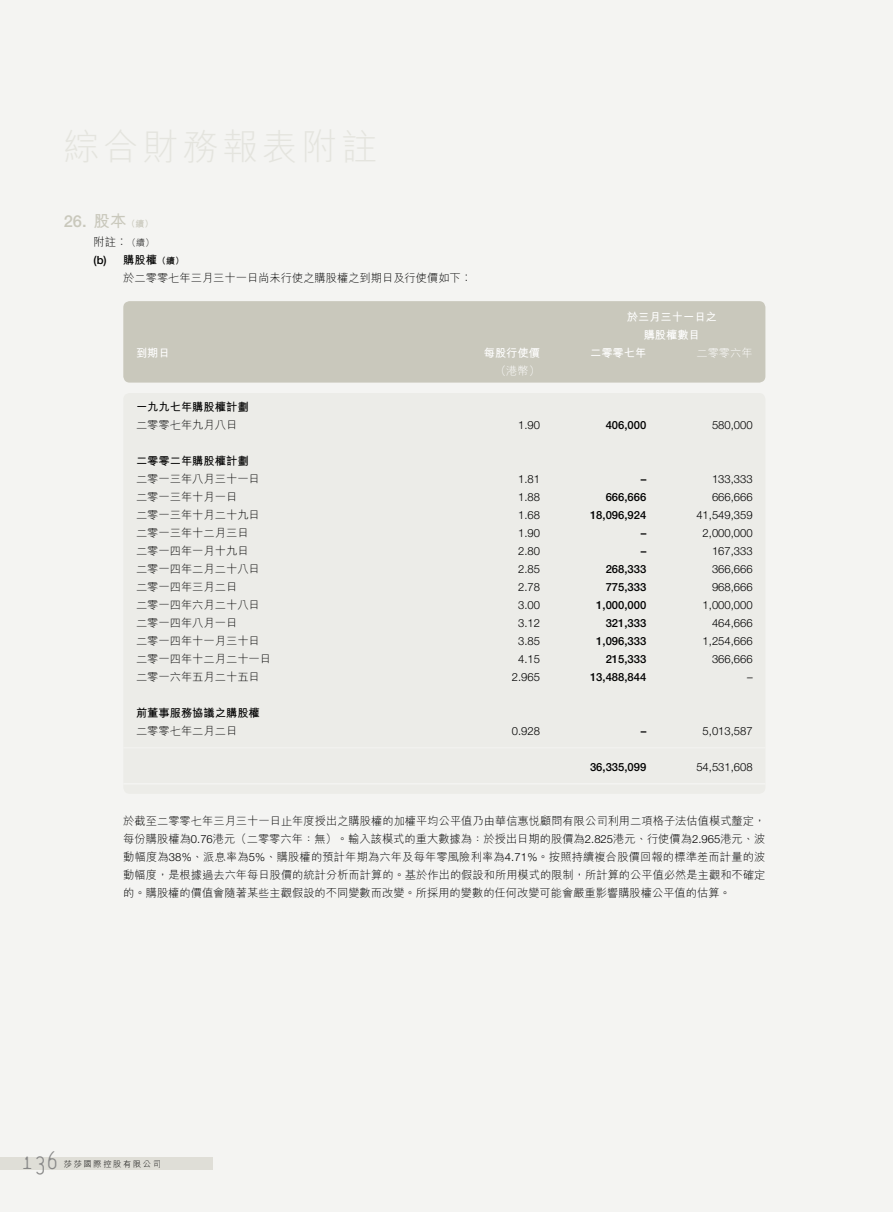
<style>
.page{position:relative;width:893px;height:1212px;background:#f4f4f2}
.page>*{position:absolute;margin:0;border:0;box-sizing:border-box;transform-origin:0 0}
.t1{font:100 27px "Platelet";color:#898989}
.t2{font:500 16.5px "Helvetica Neue";color:#c9c8bc}
.t3{font:300 11.25px/18px "M Hei HK";color:#000;text-align:justify}
.t4{font:300 11.25px "Helvetica Neue";color:#000}
.t5{font:500 11.25px "Helvetica Neue";color:#000}
.t6{font:700 11.25px "M Hei HK";color:#000}
.t7{font:700 11.25px/18px "M Hei HK";color:#fff;text-align:center}
.t8{font:300 11.25px "M Hei HK";color:#fff}
.t9{font:300 8.25px "M Hei HK";letter-spacing:.2em;color:#000}
.s1{font-family:"M Hei HK";font-weight:700}
.s2{font-family:"M Hei HK";font-weight:700;font-size:9px}
.s3{font-size:9px}
.s4{font-family:"Helvetica Neue"}
</style>
<div class="page">
<div style="left:0;top:1157px;width:213px;height:12px;background:#dfded7"></div>
<div style="left:123px;top:393px;width:642px;height:401px;background:#ecece8;border-radius:6px"></div>
<div style="left:123px;top:301px;width:642px;height:82px;background:#c9c8bc;border-radius:6px"></div>
<hr style="left:123px;top:747px;width:642px;height:1px;background:#f4f4f2">
<hr style="left:123px;top:783px;width:642px;height:1px;background:#f4f4f2">
<h2 class="t2" style="left:64px;top:212px;width:91px">26. <span class="s1">股本</span><span class="s2">（續）</span></h2>
<p class="t3" style="left:94px;top:232px;width:62px">附註︰<span class="s3">（續）</span></p>
<p class="t5" style="left:94px;top:253px;width:92px">(b) <span class="s1">購股權</span><span class="s2">（續）</span></p>
<p class="t3" style="left:123px;top:268px;width:350px">於二零零七年三月三十一日尚未行使之購股權之到期日及行使價如下︰</p>
<p class="t7" style="left:627px;top:307px;width:91px">於三月三十一日之購股權數目</p>
<p class="t7" style="left:136px;top:343px;width:35px">到期日</p>
<p class="t7" style="left:484px;top:343px;width:58px">每股行使價</p>
<p class="t7" style="left:590px;top:343px;width:58px">二零零七年</p>
<p class="t8" style="left:696px;top:345px;width:58px">二零零六年</p>
<p class="t8" style="left:495px;top:363px;width:46px">（港幣）</p>
<p class="t6" style="left:136px;top:398px;width:114px">一九九七年購股權計劃</p>
<p class="t3" style="left:136px;top:415px;width:103px">二零零七年九月八日</p>
<p class="t4" style="left:518px;top:418px;width:23px">1.90</p>
<p class="t5" style="left:606px;top:418px;width:42px">406,000</p>
<p class="t4" style="left:712px;top:418px;width:42px">580,000</p>
<p class="t6" style="left:136px;top:452px;width:114px">二零零二年購股權計劃</p>
<p class="t3" style="left:136px;top:469px;width:125px">二零一三年八月三十一日</p>
<p class="t4" style="left:518px;top:472px;width:23px">1.81</p>
<p class="t5" style="left:641px;top:472px;width:7px">–</p>
<p class="t4" style="left:712px;top:472px;width:42px">133,333</p>
<p class="t3" style="left:136px;top:487px;width:103px">二零一三年十月一日</p>
<p class="t4" style="left:518px;top:490px;width:23px">1.88</p>
<p class="t5" style="left:606px;top:490px;width:42px">666,666</p>
<p class="t4" style="left:712px;top:490px;width:42px">666,666</p>
<p class="t3" style="left:136px;top:505px;width:125px">二零一三年十月二十九日</p>
<p class="t4" style="left:518px;top:508px;width:23px">1.68</p>
<p class="t5" style="left:590px;top:508px;width:58px">18,096,924</p>
<p class="t4" style="left:696px;top:508px;width:58px">41,549,359</p>
<p class="t3" style="left:136px;top:523px;width:114px">二零一三年十二月三日</p>
<p class="t4" style="left:518px;top:526px;width:23px">1.90</p>
<p class="t5" style="left:641px;top:526px;width:7px">–</p>
<p class="t4" style="left:703px;top:526px;width:52px">2,000,000</p>
<p class="t3" style="left:136px;top:541px;width:114px">二零一四年一月十九日</p>
<p class="t4" style="left:518px;top:544px;width:23px">2.80</p>
<p class="t5" style="left:641px;top:544px;width:7px">–</p>
<p class="t4" style="left:712px;top:544px;width:42px">167,333</p>
<p class="t3" style="left:136px;top:559px;width:125px">二零一四年二月二十八日</p>
<p class="t4" style="left:518px;top:562px;width:23px">2.85</p>
<p class="t5" style="left:606px;top:562px;width:42px">268,333</p>
<p class="t4" style="left:712px;top:562px;width:42px">366,666</p>
<p class="t3" style="left:136px;top:577px;width:103px">二零一四年三月二日</p>
<p class="t4" style="left:518px;top:580px;width:23px">2.78</p>
<p class="t5" style="left:606px;top:580px;width:42px">775,333</p>
<p class="t4" style="left:712px;top:580px;width:42px">968,666</p>
<p class="t3" style="left:136px;top:595px;width:125px">二零一四年六月二十八日</p>
<p class="t4" style="left:518px;top:598px;width:23px">3.00</p>
<p class="t5" style="left:596px;top:598px;width:52px">1,000,000</p>
<p class="t4" style="left:703px;top:598px;width:52px">1,000,000</p>
<p class="t3" style="left:136px;top:613px;width:103px">二零一四年八月一日</p>
<p class="t4" style="left:518px;top:616px;width:23px">3.12</p>
<p class="t5" style="left:606px;top:616px;width:42px">321,333</p>
<p class="t4" style="left:712px;top:616px;width:42px">464,666</p>
<p class="t3" style="left:136px;top:631px;width:125px">二零一四年十一月三十日</p>
<p class="t4" style="left:518px;top:634px;width:23px">3.85</p>
<p class="t5" style="left:596px;top:634px;width:52px">1,096,333</p>
<p class="t4" style="left:703px;top:634px;width:52px">1,254,666</p>
<p class="t3" style="left:136px;top:649px;width:136px">二零一四年十二月二十一日</p>
<p class="t4" style="left:518px;top:652px;width:23px">4.15</p>
<p class="t5" style="left:606px;top:652px;width:42px">215,333</p>
<p class="t4" style="left:712px;top:652px;width:42px">366,666</p>
<p class="t3" style="left:136px;top:667px;width:125px">二零一六年五月二十五日</p>
<p class="t4" style="left:512px;top:670px;width:30px">2.965</p>
<p class="t5" style="left:590px;top:670px;width:58px">13,488,844</p>
<p class="t4" style="left:747px;top:670px;width:7px">–</p>
<p class="t6" style="left:136px;top:704px;width:125px">前董事服務協議之購股權</p>
<p class="t3" style="left:136px;top:721px;width:103px">二零零七年二月二日</p>
<p class="t4" style="left:512px;top:724px;width:30px">0.928</p>
<p class="t5" style="left:641px;top:724px;width:7px">–</p>
<p class="t4" style="left:703px;top:724px;width:52px">5,013,587</p>
<p class="t5" style="left:590px;top:760px;width:58px">36,335,099</p>
<p class="t4" style="left:696px;top:760px;width:58px">54,531,608</p>
<p class="t3" style="left:123px;top:811px;width:644px">於截至二零零七年三月三十一日止年度授出之購股權的加權平均公平值乃由華信惠悅顧問有限公司利用二項格子法估值模式釐定，每份購股權為<span class="s4">0.76</span>港元（二零零六年：無）。輸入該模式的重大數據為：於授出日期的股價為<span class="s4">2.825</span>港元、行使價為<span class="s4">2.965</span>港元、波動幅度為<span class="s4">38%</span>、派息率為<span class="s4">5%</span>、購股權的預計年期為六年及每年零風險利率為<span class="s4">4.71%</span>。按照持續複合股價回報的標準差而計量的波動幅度，是根據過去六年每日股價的統計分析而計算的。基於作出的假設和所用模式的限制，所計算的公平值必然是主觀和不確定的。購股權的價值會隨著某些主觀假設的不同變數而改變。所採用的變數的任何改變可能會嚴重影響購股權公平值的估算。</p>
<h1 class="t1" style="left:21px;top:1151px;width:39px">136</h1>
<p class="t9" style="left:64px;top:1158px;width:99px">莎莎國際控股有限公司</p>
</div>
